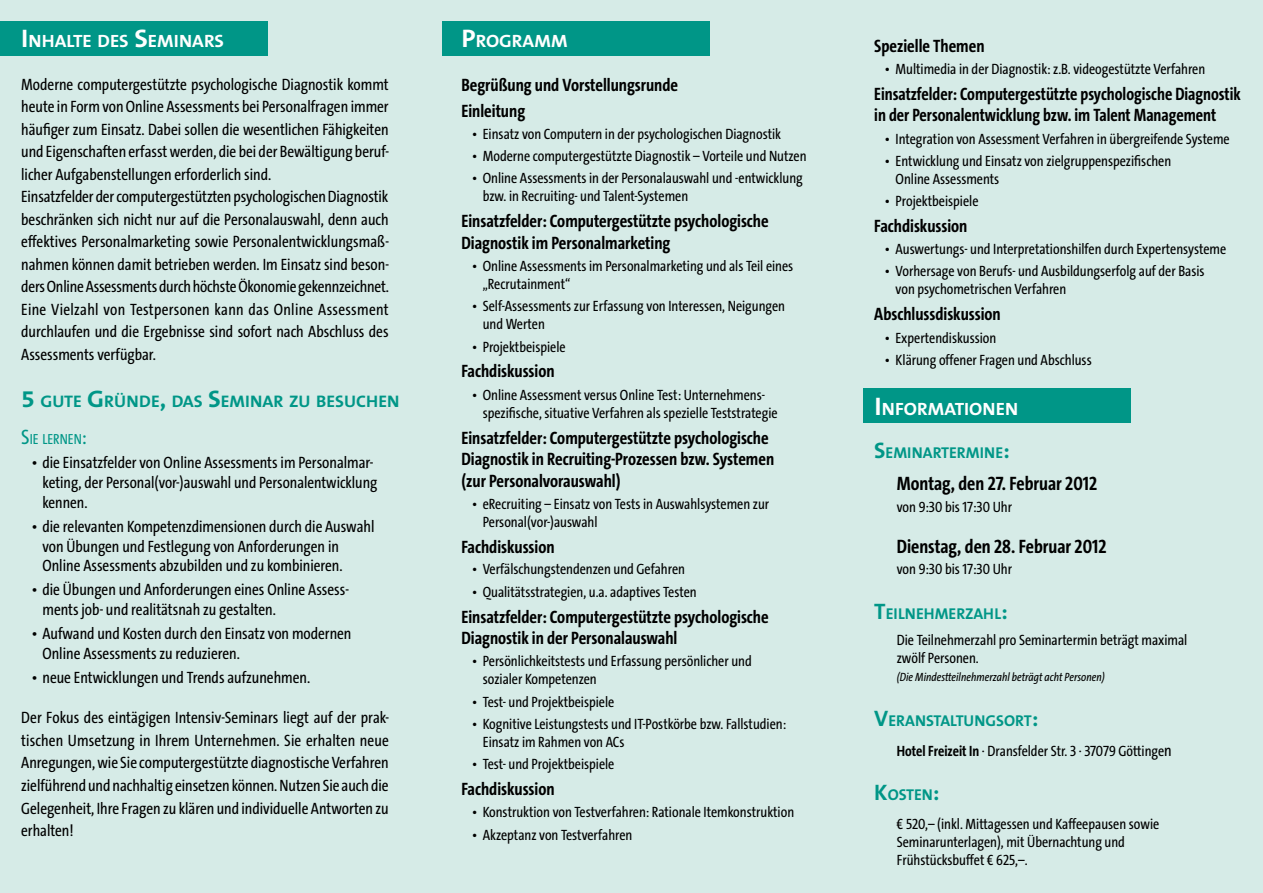
<style>
.page{position:relative;width:1263px;height:893px;background:#d6ebe7}
.page>*{position:absolute;margin:0;border:0;box-sizing:border-box;transform-origin:0 0}
.t1{font:700 19.5px "The Sans Cd LF7";color:#000}
.t2{font:700 18px/21.6px "The Sans Cd LF7";color:#000}
.t3{font:700 17.85px "The Sans B7";color:#fff;scale:1.05 1}
.t4{font:700 16.8px "The Sans B7";color:#009687;scale:1.05 1}
.t5{font:16.5px/22.5px "The Sans Cd LF5";color:#000}
.t6{font:700 15.75px "The Sans B7";color:#009687}
.t7{font:15px/18px "The Sans Cd LF5";color:#000}
.t8{font:14.7px "The Sans Cd LF5";letter-spacing:.005em;color:#009687}
.t9{font:italic 12px "The Sans Cd LF5 i";color:#000}
.s1{font-size:25.5px}
.s2{font-size:24px}
.s3{font-size:21px}
.s4{font-size:22.5px}
.s5{font-family:"The Sans Cd LF7";font-weight:700}
.s6{font-size:16.5px}
</style>
<div class="page">
<div style="left:0;top:21px;width:268px;height:34px;background:#009687"></div>
<div style="left:863px;top:389px;width:268px;height:34px;background:#009687"></div>
<div style="left:442px;top:21px;width:268px;height:34px;background:#009687"></div>
<p class="t3" style="left:21px;top:32px;width:193px"><span class="s1">I</span>NHALTE DES <span class="s1">S</span>EMI NARS</p>
<p class="t5" style="left:21px;top:74px;width:369px">Moderne computergestützte psychologische Diagnostik kommt heute in Form von Online Assessments bei Personalfragen immer häufiger zum Einsatz. Dabei sollen die wesentlichen Fähigkeiten und Eigenschaften erfasst werden, die bei der Bewältigung beruf&shy;licher Aufgabenstellungen erforderlich sind.<br>Einsatzfelder der computergestützten psychologischen Diagnostik beschränken sich nicht nur auf die Personalauswahl, denn auch effektives Personalmarketing sowie Personalentwicklungsmaß&shy;nahmen können damit betrieben werden. Im Einsatz sind beson&shy;ders Online Assessments durch höchste Ökonomie gekennzeichnet.<br>Eine Vielzahl von Testpersonen kann das Online Assessment durchlaufen und die Ergebnisse sind sofort nach Abschluss des Assessments verfügbar.</p>
<p class="t4" style="left:21px;top:392px;width:362px"><span class="s2">5</span> GUTE <span class="s2">G</span>RÜNDE<span class="s2">,</span> DAS <span class="s2">S</span>EMI NAR ZU BESUCHEN</p>
<p class="t8" style="left:21px;top:432px;width:67px"><span class="s3">S</span>IE LERNEN<span class="s3">:</span></p>
<p class="t5" style="left:42px;top:453px;width:336px;line-height:19.8px;text-indent:-11px">• die Einsatzfelder von Online Assessments im Personalmar&shy;keting, der Personal(vor-)auswahl und Personalentwicklung kennen.</p>
<p class="t5" style="left:42px;top:517px;width:333px;line-height:19.8px;text-indent:-11px">• die relevanten Kompetenzdimensionen durch die Auswahl von Übungen und Festlegung von Anforderungen in<br>Online Assessments abzubilden und zu kombinieren.</p>
<p class="t5" style="left:42px;top:581px;width:308px;line-height:19.8px;text-indent:-11px">• die Übungen und Anforderungen eines Online Assess&shy;ments job- und realitätsnah zu gestalten.</p>
<p class="t5" style="left:42px;top:625px;width:310px;line-height:19.8px;text-indent:-11px">• Aufwand und Kosten durch den Einsatz von modernen<br>Online Assessments zu reduzieren.</p>
<p class="t5" style="left:32px;top:667px;width:280px">• neue Entwicklungen und Trends aufzunehmen.</p>
<p class="t5" style="left:21px;top:707px;width:369px;text-align:justify">Der Fokus des eintägigen Intensiv-Seminars liegt auf der prak&shy;tischen Umsetzung in Ihrem Unternehmen. Sie erhalten neue Anregungen, wie Sie computergestützte diagnostische Verfahren zielführend und nachhaltig einsetzen können. Nutzen Sie auch die Gelegenheit, Ihre Fragen zu klären und individuelle Antworten zu erhalten!</p>
<p class="t3" style="left:461px;top:32px;width:103px"><span class="s1">P</span>ROGRAMM</p>
<p class="t2" style="left:461px;top:73px;width:218px;line-height:25.8px">Begrüßung und Vorstellungsrunde<br>Einleitung</p>
<p class="t7" style="left:472px;top:126px;width:310px">• Einsatz von Computern in der psychologischen Diagnostik</p>
<p class="t7" style="left:472px;top:148px;width:336px">• Moderne computergestützte Diagnostik – Vorteile und Nutzen</p>
<p class="t7" style="left:483px;top:170px;width:322px;text-indent:-11px">• Online Assessments in der Personalauswahl und -entwicklung bzw. in Recruiting- und Talent-Systemen</p>
<p class="t2" style="left:461px;top:211px;width:309px">Einsatzfelder: Computergestützte psychologische<br>Diagnostik im Personalmarketing</p>
<p class="t7" style="left:483px;top:258px;width:312px;text-indent:-11px">• Online Assessments im Personalmarketing und als Teil eines „Recrutainment“</p>
<p class="t7" style="left:483px;top:298px;width:304px;text-indent:-11px">• Self-Assessments zur Erfassung von Interessen, Neigungen und Werten</p>
<p class="t7" style="left:472px;top:338px;width:95px">• Projektbeispiele</p>
<p class="t2" style="left:461px;top:361px;width:95px">Fachdiskussion</p>
<p class="t7" style="left:483px;top:386px;width:296px;text-indent:-11px">• Online Assessment versus Online Test: Unternehmens&shy;spezifische, situative Verfahren als spezielle Teststrategie</p>
<p class="t2" style="left:461px;top:427px;width:314px">Einsatzfelder: Computergestützte psychologische<br>Diagnostik in Recruiting-Prozessen bzw. Systemen (zur Personalvorauswahl)</p>
<p class="t7" style="left:483px;top:496px;width:288px;text-indent:-11px">• eRecruiting – Einsatz von Tests in Auswahlsystemen zur<br>Personal(vor-)auswahl</p>
<p class="t2" style="left:461px;top:537px;width:95px">Fachdiskussion</p>
<p class="t7" style="left:472px;top:561px;width:214px">• Verfälschungstendenzen und Gefahren</p>
<p class="t7" style="left:472px;top:583px;width:226px">• Qualitätsstrategien, u.a. adaptives Testen</p>
<p class="t2" style="left:461px;top:606px;width:309px">Einsatzfelder: Computergestützte psychologische<br>Diagnostik in der Personalauswahl</p>
<p class="t7" style="left:483px;top:653px;width:271px;text-indent:-11px">• Persönlichkeitstests und Erfassung persönlicher und sozialer Kompetenzen</p>
<p class="t7" style="left:472px;top:693px;width:144px">• Test- und Projektbeispiele</p>
<p class="t7" style="left:483px;top:716px;width:305px;text-indent:-11px">• Kognitive Leistungstests und IT-Postkörbe bzw. Fallstudien:<br>Einsatz im Rahmen von ACs</p>
<p class="t7" style="left:472px;top:756px;width:144px">• Test- und Projektbeispiele</p>
<p class="t2" style="left:461px;top:779px;width:95px">Fachdiskussion</p>
<p class="t7" style="left:472px;top:804px;width:324px">• Konstruktion von Testverfahren: Rationale Itemkonstruktion</p>
<p class="t7" style="left:472px;top:826px;width:162px">• Akzeptanz von Testverfahren</p>
<p class="t2" style="left:874px;top:36px;width:112px">Spezielle Themen</p>
<p class="t7" style="left:885px;top:61px;width:322px">• Multimedia in der Diagnostik: z.B. videogestützte Verfahren</p>
<p class="t2" style="left:874px;top:84px;width:368px">Einsatzfelder: Computergestützte psychologische Diagnostik in der Personalentwicklung bzw. im Talent Management</p>
<p class="t7" style="left:885px;top:130px;width:346px">• Integration von Assessment Verfahren in übergreifende Systeme</p>
<p class="t7" style="left:895px;top:153px;width:277px;text-indent:-11px">• Entwicklung und Einsatz von zielgruppenspezifischen<br>Online Assessments</p>
<p class="t7" style="left:885px;top:193px;width:95px">• Projektbeispiele</p>
<p class="t2" style="left:874px;top:216px;width:95px">Fachdiskussion</p>
<p class="t7" style="left:885px;top:241px;width:343px">• Auswertungs- und Interpretationshilfen durch Expertensysteme</p>
<p class="t7" style="left:895px;top:263px;width:310px;text-indent:-11px">• Vorhersage von Berufs- und Ausbildungserfolg auf der Basis von psychometrischen Verfahren</p>
<p class="t2" style="left:874px;top:304px;width:128px">Abschlussdiskussion</p>
<p class="t7" style="left:885px;top:329px;width:113px">• Expertendiskussion</p>
<p class="t7" style="left:885px;top:351px;width:208px">• Klärung offener Fragen und Abschluss</p>
<p class="t3" style="left:875px;top:399px;width:138px"><span class="s1">I</span>NFORMATIONEN</p>
<p class="t6" style="left:874px;top:445px;width:137px"><span class="s4">S</span>EMI NARTERMI NE<span class="s4">:</span></p>
<h1 class="t1" style="left:897px;top:474px;width:202px">Montag, den 27. Februar 2012</h1>
<p class="t7" style="left:897px;top:498px;width:117px">von 9:30 bis 17:30 Uhr</p>
<h1 class="t1" style="left:897px;top:536px;width:211px">Dienstag, den 28. Februar 2012</h1>
<p class="t7" style="left:897px;top:561px;width:117px">von 9:30 bis 17:30 Uhr</p>
<p class="t6" style="left:874px;top:605px;width:135px"><span class="s4">T</span>EI LNEHMERZAHL<span class="s4">:</span></p>
<p class="t7" style="left:897px;top:632px;width:292px">Die Teilnehmerzahl pro Seminartermin beträgt maximal zwölf Personen.</p>
<p class="t9" style="left:897px;top:671px;width:209px">(Die Mindestteilnehmerzahl beträgt acht Personen)</p>
<p class="t6" style="left:874px;top:712px;width:166px"><span class="s4">V</span>ERANSTALTUNGSORT<span class="s4">:</span></p>
<p class="t7" style="left:897px;top:742px;width:276px"><span class="s5">Hotel Freizeit In</span> · Dransfelder Str. 3 · 37079 Göttinge<span class="s6">n</span></p>
<p class="t6" style="left:874px;top:787px;width:67px"><span class="s4">K</span>OSTEN<span class="s4">:</span></p>
<p class="t7" style="left:897px;top:815px;width:264px">€ 520,– (inkl. Mittagessen und Kaffeepausen sowie<br>Seminarunterlagen), mit Übernachtung und<br>Frühstücksbuffet € 625,–.</p>
</div>
